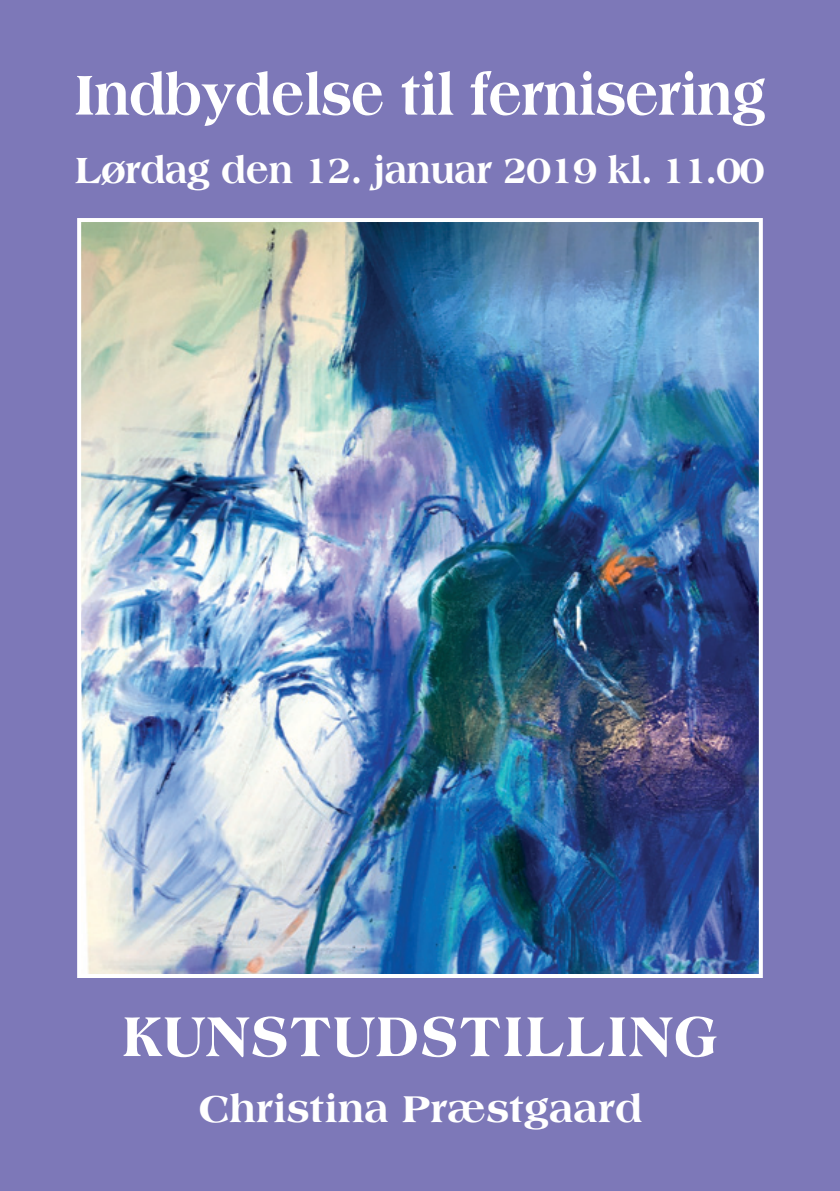
<style>
.page{position:relative;width:840px;height:1191px;background:#fff}
.page>*{position:absolute;margin:0;border:0;box-sizing:border-box;transform-origin:0 0}
.t1{font:800 60px "Americana";letter-spacing:-.02em;color:#fff;scale:.9 1}
.t2{font:800 60px "Americana";letter-spacing:.03em;color:#fff;scale:.9 1}
.t3{font:800 40px "Americana";color:#fff}
.t4{font:800 39px "Americana";letter-spacing:-.02em;color:#fff;scale:.95 1}
</style>
<div class="page">
<div style="left:0;top:0;width:839px;height:1191px;background:#7d78b8"></div>
<img style="left:82px;top:223px;width:675px;height:750px">
<div style="left:77px;top:218px;width:685px;height:760px;border:4px solid #fff"></div>
<p class="t1" style="left:74px;top:59px;width:769px">Indbydelse til fernisering</p>
<p class="t4" style="left:75px;top:147px;width:726px">Lørdag den 12. januar 2019 kl. 11.00</p>
<p class="t2" style="left:122px;top:1000px;width:663px">KUNSTUDSTILLING</p>
<p class="t3" style="left:198px;top:1085px;width:445px">Christina Præstgaard</p>
</div>
